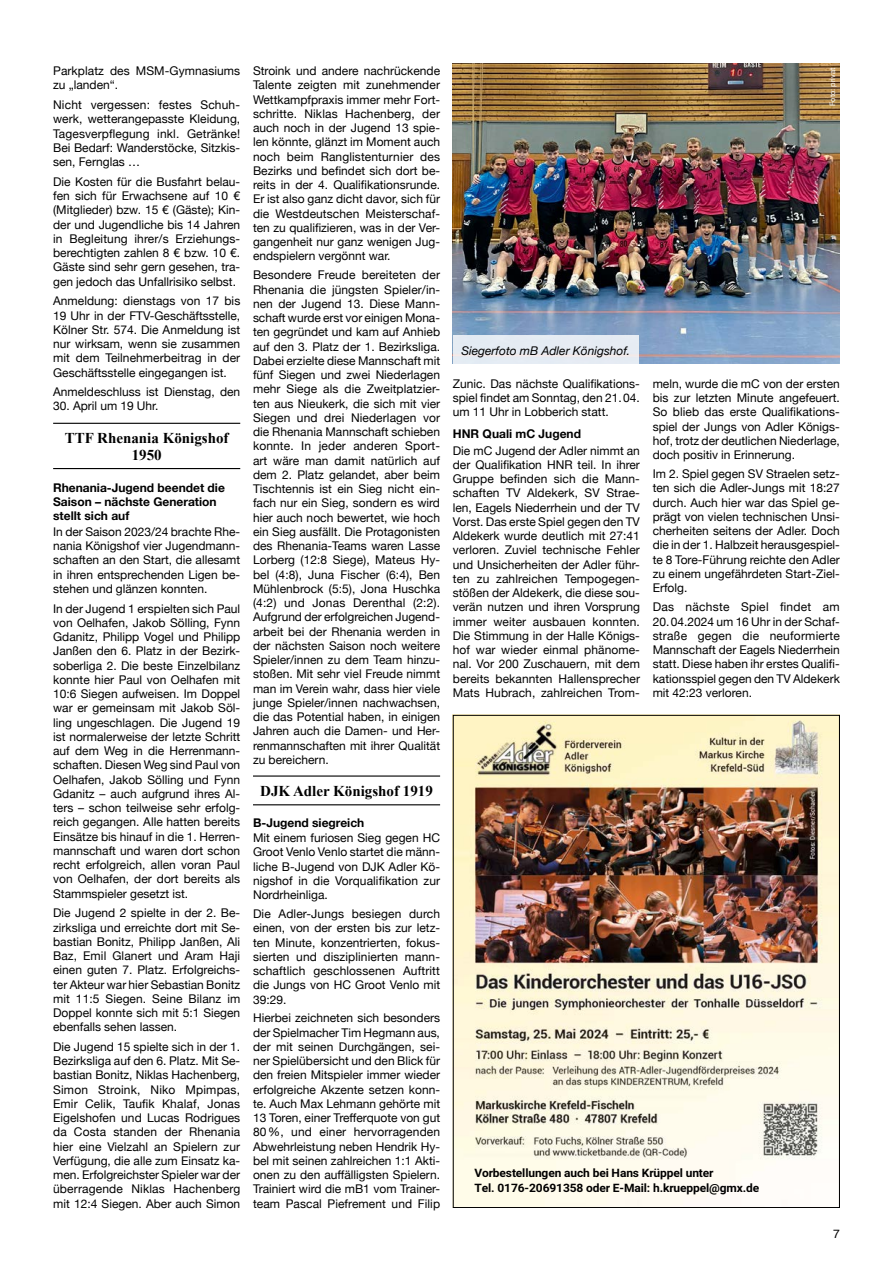
<style>
.page{position:relative;width:893px;height:1263px;background:#fff}
.page>*{position:absolute;margin:0;border:0;box-sizing:border-box;transform-origin:0 0}
.Sportköpfe{font:700 15px/16.5px "Times New Roman";color:#000;text-align:center}
.fliestext{font:12px/14.2px "Helvetica Neue";color:#000;text-align:justify}
.subheadlinesport{font:700 12px/14.2px "Helvetica Neue";color:#000}
.Bildunterschrift{font:italic 12px "Helvetica Neue";color:#000}
.t1{font:12px "Helvetica";color:#000}
.t2{font:700 11.55px/14.5px "Roboto";letter-spacing:-.01em;color:#000;scale:1.04 1}
.Bildnachweis{font:7.5px "Helvetica Neue";color:#fff}
</style>
<div class="page">
<img style="left:455px;top:717px;width:383px;height:489px">
<hr style="left:53px;top:423px;width:187px;height:1px;background:#000">
<hr style="left:53px;top:468px;width:187px;height:1px;background:#000">
<hr style="left:253px;top:775px;width:187px;height:2px;background:#000">
<hr style="left:253px;top:804px;width:187px;height:1px;background:#000">
<img style="left:453px;top:64px;width:387px;height:300px">
<div style="left:453px;top:335px;width:186px;height:29px;background:#e5ebf3"></div>
<p class="fliestext" style="left:53px;top:65px;width:189px">Parkplatz des MSM-Gymnasiums zu „landen“.</p>
<p class="fliestext" style="left:53px;top:98px;width:189px">Nicht vergessen: festes Schuh&shy;werk, wetterangepasste Kleidung, Tagesverpflegung inkl. Getränke!<br>Bei Bedarf: Wanderstöcke, Sitzkis&shy;sen, Fernglas …</p>
<p class="fliestext" style="left:53px;top:175px;width:189px">Die Kosten für die Busfahrt belau&shy;fen sich für Erwachsene auf 10 € (Mitglieder) bzw. 15 € (Gäste); Kin&shy;der und Jugendliche bis 14 Jahren in Begleitung ihrer/s Erziehungs&shy;berechtigten zahlen 8 € bzw. 10 €.<br>Gäste sind sehr gern gesehen, tra&shy;gen jedoch das Unfallrisiko selbst.</p>
<p class="fliestext" style="left:53px;top:295px;width:189px">Anmeldung: dienstags von 17 bis 19 Uhr in der FTV-Geschäftsstelle, Kölner Str. 574. Die Anmeldung ist nur wirksam, wenn sie zusammen mit dem Teilnehmerbeitrag in der Geschäftsstelle eingegangen ist.</p>
<p class="fliestext" style="left:53px;top:385px;width:189px">Anmeldeschluss ist Dienstag, den</p>
<p class="fliestext" style="left:53px;top:400px;width:107px">30. April um 19 Uhr.</p>
<p class="Sportköpfe" style="left:65px;top:429px;width:165px">TTF Rhenania Königshof<br>1950</p>
<p class="subheadlinesport" style="left:53px;top:481px;width:173px">Rhenania-Jugend beendet die<br>Saison – nächste Generation stellt sich auf</p>
<p class="fliestext" style="left:53px;top:525px;width:189px">In der Saison 2023/24 brachte Rhe&shy;nania Königshof vier Jugendmann&shy;schaften an den Start, die allesamt in ihren entsprechenden Ligen be&shy;stehen und glänzen konnten.</p>
<p class="fliestext" style="left:53px;top:602px;width:189px">In der Jugend 1 erspielten sich Paul von Oelhafen, Jakob Sölling, Fynn Gdanitz, Philipp Vogel und Philipp Janßen den 6. Platz in der Bezirk&shy;soberliga 2. Die beste Einzelbilanz konnte hier Paul von Oelhafen mit 10:6 Siegen aufweisen. Im Doppel war er gemeinsam mit Jakob Söl&shy;ling ungeschlagen. Die Jugend 19 ist normalerweise der letzte Schritt auf dem Weg in die Herrenmann&shy;schaften. Diesen Weg sind Paul von Oelhafen, Jakob Sölling und Fynn Gdanitz – auch aufgrund ihres Al&shy;ters – schon teilweise sehr erfolg&shy;reich gegangen. Alle hatten bereits Einsätze bis hinauf in die 1. Herren&shy;mannschaft und waren dort schon recht erfolgreich, allen voran Paul von Oelhafen, der dort bereits als Stammspieler gesetzt ist.</p>
<p class="fliestext" style="left:53px;top:906px;width:189px">Die Jugend 2 spielte in der 2. Be&shy;zirksliga und erreichte dort mit Se&shy;bastian Bonitz, Philipp Janßen, Ali Baz, Emil Glanert und Aram Haji einen guten 7. Platz. Erfolgreichs&shy;ter Akteur war hier Sebastian Bonitz mit 11:5 Siegen. Seine Bilanz im Doppel konnte sich mit 5:1 Siegen ebenfalls sehen lassen.</p>
<p class="fliestext" style="left:53px;top:1040px;width:189px">Die Jugend 15 spielte sich in der 1.<br>Bezirksliga auf den 6. Platz. Mit Se&shy;bastian Bonitz, Niklas Hachenberg, Simon Stroink, Niko Mpimpas, Emir Celik, Taufik Khalaf, Jonas Eigelshofen und Lucas Rodrigues da Costa standen der Rhenania hier eine Vielzahl an Spielern zur Verfügung, die alle zum Einsatz ka&shy;men. Erfolgreichster Spieler war der überragende Niklas Hachenberg mit 12:4 Siegen. Aber auch Simon</p>
<p class="fliestext" style="left:253px;top:65px;width:189px">Stroink und andere nachrückende Talente zeigten mit zunehmender Wettkampfpraxis immer mehr Fort&shy;schritte. Niklas Hachenberg, der auch noch in der Jugend 13 spie&shy;len könnte, glänzt im Moment auch noch beim Ranglistenturnier des Bezirks und befindet sich dort be&shy;reits in der 4. Qualifikationsrunde.<br>Er ist also ganz dicht davor, sich für die Westdeutschen Meisterschaf&shy;ten zu qualifizieren, was in der Ver&shy;gangenheit nur ganz wenigen Jug&shy;endspielern vergönnt war.</p>
<p class="fliestext" style="left:253px;top:269px;width:189px">Besondere Freude bereiteten der Rhenania die jüngsten Spieler/in&shy;nen der Jugend 13. Diese Mann&shy;schaft wurde erst vor einigen Mona&shy;ten gegründet und kam auf Anhieb auf den 3. Platz der 1. Bezirksliga.<br>Dabei erzielte diese Mannschaft mit fünf Siegen und zwei Niederlagen mehr Siege als die Zweitplatzier&shy;ten aus Nieukerk, die sich mit vier Siegen und drei Niederlagen vor die Rhenania Mannschaft schieben konnte. In jeder anderen Sport&shy;art wäre man damit natürlich auf dem 2. Platz gelandet, aber beim Tischtennis ist ein Sieg nicht ein&shy;fach nur ein Sieg, sondern es wird hier auch noch bewertet, wie hoch ein Sieg ausfällt. Die Protagonisten des Rhenania-Teams waren Lasse Lorberg (12:8 Siege), Mateus Hy&shy;bel (4:8), Juna Fischer (6:4), Ben Mühlenbrock (5:5), Jona Huschka (4:2) und Jonas Derenthal (2:2).<br>Aufgrund der erfolgreichen Jugend&shy;arbeit bei der Rhenania werden in der nächsten Saison noch weitere Spieler/innen zu dem Team hinzu&shy;stoßen. Mit sehr viel Freude nimmt man im Verein wahr, dass hier viele junge Spieler/innen nachwachsen, die das Potential haben, in einigen Jahren auch die Damen- und Her&shy;renmannschaften mit ihrer Qualität zu bereichern.</p>
<p class="Sportköpfe" style="left:260px;top:782px;width:174px">DJK Adler Königshof 1919</p>
<p class="subheadlinesport" style="left:253px;top:816px;width:113px">B-Jugend siegreich</p>
<p class="fliestext" style="left:253px;top:831px;width:189px">Mit einem furiosen Sieg gegen HC Groot Venlo Venlo startet die männ&shy;liche B-Jugend von DJK Adler Kö&shy;nigshof in die Vorqualifikation zur Nordrheinliga.</p>
<p class="fliestext" style="left:253px;top:907px;width:189px">Die Adler-Jungs besiegen durch einen, von der ersten bis zur letz&shy;ten Minute, konzentrierten, fokus&shy;sierten und disziplinierten mann&shy;schaftlich geschlossenen Auftritt die Jungs von HC Groot Venlo mit 39:29.</p>
<p class="fliestext" style="left:253px;top:1012px;width:189px">Hierbei zeichneten sich besonders der Spielmacher Tim Hegmann aus, der mit seinen Durchgängen, sei&shy;ner Spielübersicht und den Blick für den freien Mitspieler immer wieder erfolgreiche Akzente setzen konn&shy;te. Auch Max Lehmann gehörte mit 13 Toren, einer Trefferquote von gut 80%, und einer hervorragenden Abwehrleistung neben Hendrik Hy&shy;bel mit seinen zahlreichen 1:1 Akti&shy;onen zu den auffälligsten Spielern.<br>Trainiert wird die mB1 vom Trainer&shy;team Pascal Piefrement und Filip</p>
<p class="Bildnachweis" style="left:827px;top:106px;width:40px;rotate:-90deg">Foto: privat</p>
<p class="Bildunterschrift" style="left:461px;top:342px;width:170px">Siegerfoto mB Adler Königshof.</p>
<p class="fliestext" style="left:453px;top:377px;width:189px">Zunic. Das nächste Qualifikations&shy;spiel findet am Sonntag, den 21.04. um 11 Uhr in Lobberich statt.</p>
<p class="subheadlinesport" style="left:453px;top:426px;width:130px">HNR Quali mC Jugend</p>
<p class="fliestext" style="left:453px;top:444px;width:189px">Die mC Jugend der Adler nimmt an der Qualifikation HNR teil. In ihrer Gruppe befinden sich die Mann&shy;schaften TV Aldekerk, SV Strae&shy;len, Eagels Niederrhein und der TV Vorst. Das erste Spiel gegen den TV Aldekerk wurde deutlich mit 27:41 verloren. Zuviel technische Fehler und Unsicherheiten der Adler führ&shy;ten zu zahlreichen Tempogegen&shy;stößen der Aldekerk, die diese sou&shy;verän nutzen und ihren Vorsprung immer weiter ausbauen konnten.<br>Die Stimmung in der Halle Königs&shy;hof war wieder einmal phänome&shy;nal. Vor 200 Zuschauern, mit dem bereits bekannten Hallensprecher Mats Hubrach, zahlreichen Trom-</p>
<p class="fliestext" style="left:653px;top:377px;width:189px">meln, wurde die mC von der ersten bis zur letzten Minute angefeuert.<br>So blieb das erste Qualifikations&shy;spiel der Jungs von Adler Königs&shy;hof, trotz der deutlichen Niederlage, doch positiv in Erinnerung.</p>
<p class="fliestext" style="left:653px;top:467px;width:189px">Im 2. Spiel gegen SV Straelen setz&shy;ten sich die Adler-Jungs mit 18:27 durch. Auch hier war das Spiel ge&shy;prägt von vielen technischen Unsi&shy;cherheiten seitens der Adler. Doch die in der 1. Halbzeit herausgespiel&shy;te 8 Tore-Führung reichte den Adler zu einem ungefährdeten Start-Ziel-Erfolg.</p>
<p class="fliestext" style="left:653px;top:600px;width:189px">Das nächste Spiel findet am 20.04.2024 um 16 Uhr in der Schaf&shy;straße gegen die neuformierte Mannschaft der Eagels Niederrhein statt. Diese haben ihr erstes Qualifi&shy;kationsspiel gegen den TV Aldekerk mit 42:23 verloren.</p>
<p class="t2" style="left:475px;top:1167px;width:275px">Vorbestellungen auch bei Hans Krüppel unter<br>Tel. 0176-20691358 oder E-Mail: h.krueppel@gmx.de</p>
<p class="t1" style="left:833px;top:1224px;width:8px">7</p>
</div>
